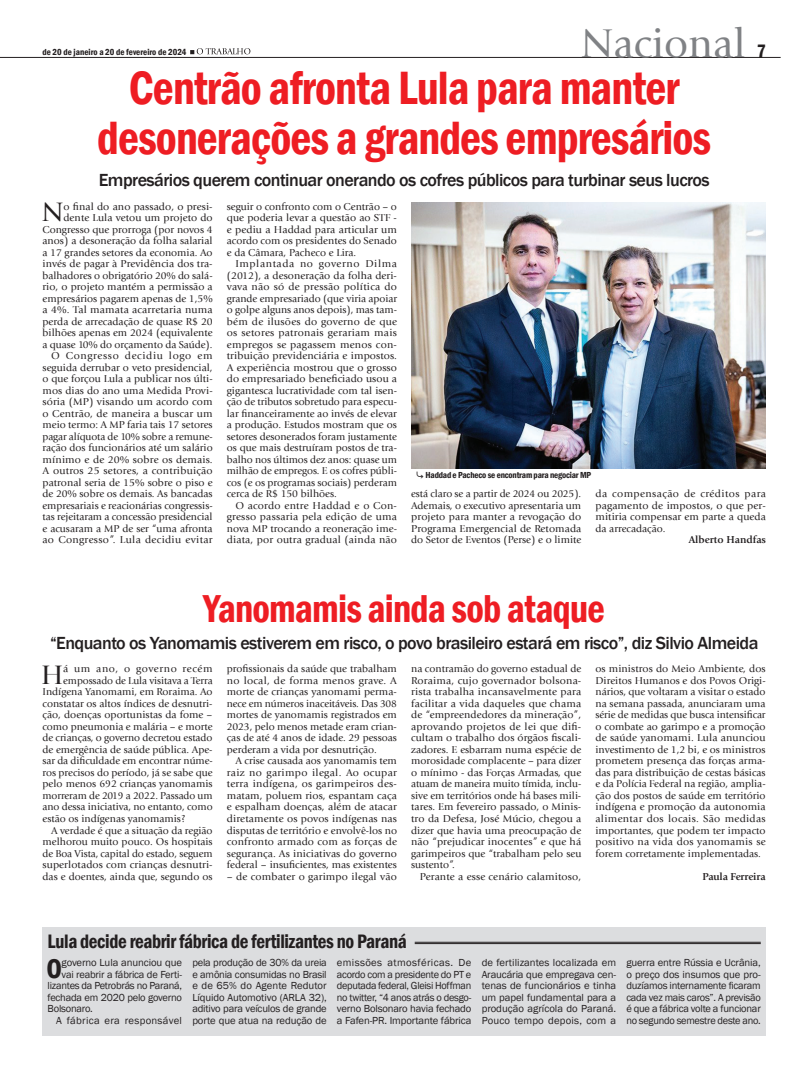
<style>
.page{position:relative;width:794px;height:1078px;background:#fff}
.page>*{position:absolute;margin:0;border:0;box-sizing:border-box;transform-origin:0 0}
.t1{font:600 condensed 48px/50px "Franklin Gothic";letter-spacing:-.02em;color:#ee1d23;text-align:center;scale:.95 1}
.t2{font:42px "Giovanni LT";color:#808285}
.t3{font:600 condensed 40px "Franklin Gothic";letter-spacing:-.02em;color:#ee1d23;scale:.95 1}
.t4{font:27.9px "Giovanni LT";color:#231f20}
.t5{font:600 condensed 27.8px "Franklin Gothic";color:#231f20}
.t6{font:600 condensed 20px "Franklin Gothic";letter-spacing:-.02em;color:#231f20;scale:.95 1}
.t7{font:500 18px "Franklin Gothic";letter-spacing:-.03em;color:#231f20}
.t8{font:10.5px/11.5px "Giovanni LT";color:#231f20;text-align:justify}
.t9{font:10.5px/11.5px "Franklin Gothic";letter-spacing:-.02em;color:#231f20;text-align:justify}
.t10{font:700 10.5px "Giovanni Std";letter-spacing:-.015em;color:#231f20}
.t11{font:10.5px "Franklin Gothic";letter-spacing:.025em;color:#231f20}
.t12{font:10.5px "Giovanni LT";letter-spacing:.055em;color:#231f20}
.t13{font:600 condensed 9px "Franklin Gothic";letter-spacing:-.02em;color:#231f20}
.t14{font:600 condensed 9px "Franklin Gothic";color:#231f20}
.s1{font-family:"Franklin Gothic";font-weight:600;font-stretch:condensed;font-size:20px;color:#231f20}
</style>
<div class="page">
<svg style="left:190px;top:48px;width:60px;height:6px"></svg>
<hr style="left:0;top:57px;width:780px;height:1px;background:#231f20">
<img style="left:411px;top:202px;width:355px;height:266px">
<div style="left:43px;top:926px;width:723px;height:109px;background:#dcdddf"></div>
<hr style="left:415px;top:943px;width:346px;height:1px;background:#231f20">
<hr style="left:415px;top:941px;width:346px;height:1px;background:#231f20">
<p class="t14" style="left:43px;top:46px;width:146px">de 20 de janeiro a 20 de fevereiro de 2024</p>
<h2 class="t2" style="left:581px;top:20px;width:186px">Nacional <span class="s1">7</span></h2>
<h1 class="t1" style="left:97px;top:62px;width:647px">Centrão afronta Lula para manter desonerações a grandes empresários</h1>
<h3 class="t7" style="left:99px;top:168px;width:612px">Empresários querem continuar onerando os cofres públicos para turbinar seus lucros</h3>
<p class="t8" style="left:43px;top:200px;width:172px;text-align:right">o final do ano passado, o presi&shy;dente Lula vetou um projeto do Congresso que prorroga (por novos 4 anos) a desoneração da folha salarial a 17 grandes setores da economia. Ao invés de pagar à Previdência dos tra&shy;balhadores o obrigatório 20% do salá&shy;rio, o projeto mantém a permissão a empresários pagarem apenas de 1,5% a 4%. Tal mamata acarretaria numa perda de arrecadação de quase R$ 20 bilhões apenas em 2024 (equivalente a quase 10% do orçamento da Saúde).<br>O Congresso decidiu logo em seguida derrubar o veto presidencial, o que forçou Lula a publicar nos últi&shy;mos dias do ano uma Medida Provi&shy;sória (MP) visando um acordo com o Centrão, de maneira a buscar um meio termo: A MP faria tais 17 setores pagar alíquota de 10% sobre a remune&shy;ração dos funcionários até um salário mínimo e de 20% sobre os demais.<br>A outros 25 setores, a contribuição patronal seria de 15% sobre o piso e de 20% sobre os demais. As bancadas empresariais e reacionárias congressis&shy;tas rejeitaram a concessão presidencial e acusaram a MP de ser “uma afronta ao Congresso”. Lula decidiu evitar</p>
<p class="t8" style="left:227px;top:200px;width:172px">seguir o confronto com o Centrão – o que poderia levar a questão ao STF - e pediu a Haddad para articular um acordo com os presidentes do Senado e da Câmara, Pacheco e Lira.</p>
<h3 class="t4" style="left:42px;top:196px;width:23px">N</h3>
<p class="t8" style="left:227px;top:258px;width:172px;text-indent:8px">Implantada no governo Dilma (2012), a desoneração da folha deri&shy;vava não só de pressão política do grande empresariado (que viria apoiar o golpe alguns anos depois), mas tam&shy;bém de ilusões do governo de que os setores patronais gerariam mais empregos se pagassem menos con&shy;tribuição previdenciária e impostos.<br>A experiência mostrou que o grosso do empresariado beneficiado usou a gigantesca lucratividade com tal isen&shy;ção de tributos sobretudo para especu&shy;lar financeiramente ao invés de elevar a produção. Estudos mostram que os setores desonerados foram justamente os que mais destruíram postos de tra&shy;balho nos últimos dez anos: quase um milhão de empregos. E os cofres públi&shy;cos (e os programas sociais) perderam cerca de R$ 150 bilhões.</p>
<p class="t8" style="left:227px;top:499px;width:172px;text-indent:8px">O acordo entre Haddad e o Con&shy;gresso passaria pela edição de uma nova MP trocando a reoneração ime&shy;diata, por outra gradual (ainda não</p>
<p class="t8" style="left:411px;top:488px;width:172px">está claro se a partir de 2024 ou 2025).<br>Ademais, o executivo apresentaria um projeto para manter a revogação do Programa Emergencial de Retomada do Setor de Eventos (Perse) e o limite</p>
<p class="t8" style="left:595px;top:488px;width:172px">da compensação de créditos para pagamento de impostos, o que per&shy;mitiria compensar em parte a queda da arrecadação.</p>
<p class="t13" style="left:417px;top:469px;width:176px">⤷ Haddad e Pacheco se encontram para negociar MP</p>
<p class="t10" style="left:688px;top:534px;width:79px">Alberto Handfas</p>
<h3 class="t3" style="left:203px;top:581px;width:424px">Yanomamis ainda sob ataque</h3>
<h3 class="t7" style="left:50px;top:631px;width:710px">“Enquanto os Yanomamis estiverem em risco, o povo brasileiro estará em risco”, diz Silvio Almeida</h3>
<p class="t8" style="left:411px;top:663px;width:172px">na contramão do governo estadual de Roraima, cujo governador bolsona&shy;rista trabalha incansavelmente para facilitar a vida daqueles que chama de “empreendedores da mineração”, aprovando projetos de lei que difi&shy;cultam o trabalho dos órgãos fiscali&shy;zadores. E esbarram numa espécie de morosidade complacente – para dizer o mínimo - das Forças Armadas, que atuam de maneira muito tímida, inclu&shy;sive em territórios onde há bases mili&shy;tares. Em fevereiro passado, o Minis&shy;tro da Defesa, José Múcio, chegou a dizer que havia uma preocupação de não “prejudicar inocentes” e que há garimpeiros que “trabalham pelo seu sustento”.</p>
<p class="t8" style="left:420px;top:870px;width:163px">Perante a esse cenário calamitoso,</p>
<p class="t8" style="left:227px;top:663px;width:172px">profissionais da saúde que trabalham no local, de forma menos grave. A morte de crianças yanomami perma&shy;nece em números inaceitáveis. Das 308 mortes de yanomamis registrados em 2023, pelo menos metade eram crian&shy;ças de até 4 anos de idade. 29 pessoas perderam a vida por desnutrição.</p>
<p class="t8" style="left:227px;top:755px;width:172px;text-indent:9px">A crise causada aos yanomamis tem raiz no garimpo ilegal. Ao ocupar terra indígena, os garimpeiros des&shy;matam, poluem rios, espantam caça e espalham doenças, além de atacar diretamente os povos indígenas nas disputas de território e envolvê-los no confronto armado com as forças de segurança. As iniciativas do governo federal – insuficientes, mas existentes</p>
<p class="t8" style="left:227px;top:870px;width:172px">– de combater o garimpo ilegal vão</p>
<p class="t8" style="left:595px;top:663px;width:172px">os ministros do Meio Ambiente, dos Direitos Humanos e dos Povos Origi&shy;nários, que voltaram a visitar o estado na semana passada, anunciaram uma série de medidas que busca intensificar o combate ao garimpo e a promoção de saúde yanomami. Lula anunciou investimento de 1,2 bi, e os ministros prometem presença das forças arma&shy;das para distribuição de cestas básicas e da Polícia Federal na região, amplia&shy;ção dos postos de saúde em território indígena e promoção da autonomia alimentar dos locais. São medidas importantes, que podem ter impacto positivo na vida dos yanomamis se forem corretamente implementadas.</p>
<p class="t10" style="left:702px;top:869px;width:65px">Paula Ferreira</p>
<h3 class="t4" style="left:41px;top:659px;width:24px">H</h3>
<p class="t12" style="left:63px;top:663px;width:151px">á um ano, o governo recém</p>
<p class="t8" style="left:63px;top:674px;width:151px">empossado de Lula visitava a Terra</p>
<p class="t8" style="left:43px;top:686px;width:172px">Indígena Yanomami, em Roraima. Ao</p>
<p class="t8" style="left:43px;top:697px;width:172px">constatar os altos índices de desnutri-</p>
<p class="t8" style="left:43px;top:709px;width:171px">ção, doenças oportunistas da fome –</p>
<p class="t8" style="left:43px;top:720px;width:171px">como pneumonia e malária – e morte</p>
<p class="t8" style="left:43px;top:732px;width:171px">de crianças, o governo decretou estado</p>
<p class="t8" style="left:43px;top:743px;width:172px">de emergência de saúde pública. Ape-</p>
<p class="t8" style="left:43px;top:755px;width:172px">sar da dificuldade em encontrar núme-</p>
<p class="t8" style="left:43px;top:766px;width:172px">ros precisos do período, já se sabe que</p>
<p class="t8" style="left:43px;top:778px;width:172px">pelo menos 692 crianças yanomamis</p>
<p class="t8" style="left:43px;top:789px;width:172px">morreram de 2019 a 2022. Passado um</p>
<p class="t8" style="left:43px;top:801px;width:172px">ano dessa iniciativa, no entanto, como</p>
<p class="t8" style="left:43px;top:812px;width:144px">estão os indígenas yanomamis?</p>
<p class="t8" style="left:51px;top:824px;width:163px">A verdade é que a situação da região</p>
<p class="t8" style="left:43px;top:835px;width:172px">melhorou muito pouco. Os hospitais</p>
<p class="t8" style="left:43px;top:847px;width:172px">de Boa Vista, capital do estado, seguem</p>
<p class="t8" style="left:43px;top:858px;width:172px">superlotados com crianças desnutri-</p>
<p class="t8" style="left:43px;top:870px;width:171px">das e doentes, ainda que, segundo os</p>
<h3 class="t6" style="left:48px;top:927px;width:380px">Lula decide reabrir fábrica de fertilizantes no Paraná</h3>
<p class="t9" style="left:192px;top:956px;width:136px">pela produção de 30% da ureia e amônia consumidas no Brasil e de 65% do Agente Redutor Líquido Automotivo (ARLA 32), aditivo para veículos de grande porte que atua na redução de</p>
<p class="t9" style="left:337px;top:956px;width:136px">emissões atmosféricas. De acordo com a presidente do PT e deputada federal, Gleisi Hoffman no twitter, “4 anos atrás o desgo&shy;verno Bolsonaro havia fechado a Fafen-PR. Importante fábrica</p>
<p class="t9" style="left:482px;top:956px;width:136px">de fertilizantes localizada em Araucária que empregava cen&shy;tenas de funcionários e tinha um papel fundamental para a produção agrícola do Paraná.<br>Pouco tempo depois, com a</p>
<p class="t9" style="left:626px;top:956px;width:136px">guerra entre Rússia e Ucrânia, o preço dos insumos que pro&shy;duzíamos internamente ficaram cada vez mais caros”. A previsão é que a fábrica volte a funcionar no segundo semestre deste ano.</p>
<h3 class="t5" style="left:47px;top:949px;width:17px">O</h3>
<p class="t9" style="left:62px;top:956px;width:122px">governo Lula anunciou que</p>
<p class="t9" style="left:62px;top:968px;width:122px">vai reabrir a fábrica de Ferti-</p>
<p class="t9" style="left:48px;top:979px;width:136px">lizantes da Petrobrás no Paraná,</p>
<p class="t9" style="left:48px;top:991px;width:136px">fechada em 2020 pelo governo</p>
<p class="t9" style="left:48px;top:1002px;width:47px">Bolsonaro.</p>
<p class="t11" style="left:56px;top:1013px;width:127px">A fábrica era responsável</p>
</div>
